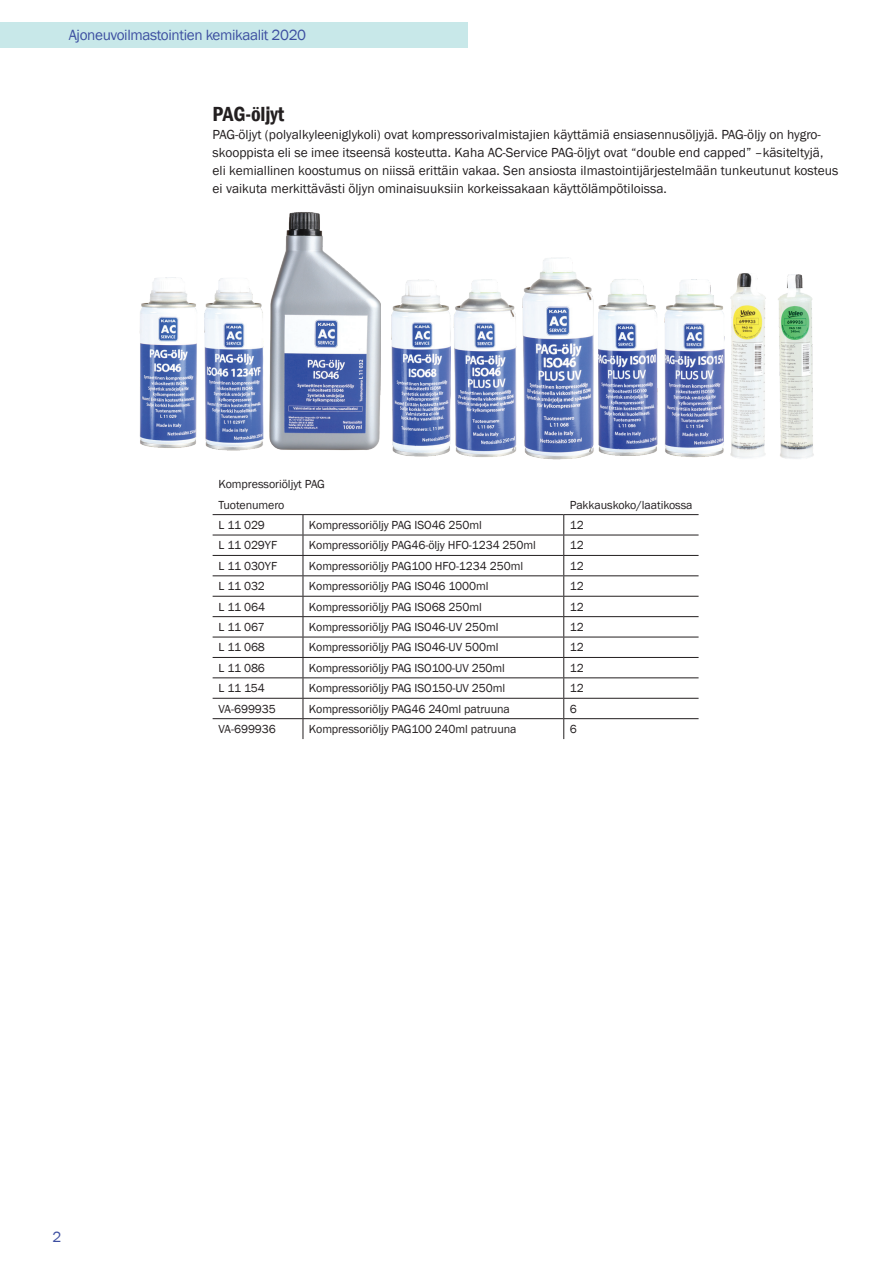
<style>
.page{position:relative;width:893px;height:1263px;background:#fff}
.page>*{position:absolute;margin:0;border:0;box-sizing:border-box;transform-origin:0 0}
.t1{font:600 condensed 21px "Franklin Gothic";letter-spacing:-.005em;color:#231f20}
.t2{font:15.15px "Franklin Gothic";letter-spacing:-.025em;color:#3d4fa1}
.t3{font:13.5px/18px "Franklin Gothic";color:#231f20}
.t4{font:12px/20.4px "Franklin Gothic";letter-spacing:-.005em;color:#231f20}
</style>
<div class="page">
<img style="left:139px;top:277px;width:58px;height:171px">
<img style="left:204px;top:278px;width:44px;height:173px">
<img style="left:248px;top:212px;width:127px;height:239px">
<img style="left:375px;top:279px;width:46px;height:178px">
<img style="left:543px;top:257px;width:51px;height:203px">
<img style="left:598px;top:279px;width:60px;height:177px">
<img style="left:730px;top:273px;width:36px;height:186px">
<img style="left:778px;top:274px;width:36px;height:185px">
<img style="left:421px;top:262px;width:129px;height:198px">
<hr style="left:213px;top:514px;width:90px;height:1px;background:#231f20">
<hr style="left:303px;top:514px;width:261px;height:1px;background:#231f20">
<hr style="left:564px;top:514px;width:135px;height:1px;background:#231f20">
<hr style="left:213px;top:535px;width:90px;height:1px;background:#231f20">
<hr style="left:303px;top:535px;width:261px;height:1px;background:#231f20">
<hr style="left:564px;top:535px;width:135px;height:1px;background:#231f20">
<hr style="left:213px;top:555px;width:90px;height:1px;background:#231f20">
<hr style="left:303px;top:555px;width:261px;height:1px;background:#231f20">
<hr style="left:564px;top:555px;width:135px;height:1px;background:#231f20">
<hr style="left:213px;top:575px;width:90px;height:1px;background:#231f20">
<hr style="left:303px;top:575px;width:261px;height:1px;background:#231f20">
<hr style="left:564px;top:575px;width:135px;height:1px;background:#231f20">
<hr style="left:213px;top:596px;width:90px;height:1px;background:#231f20">
<hr style="left:303px;top:596px;width:261px;height:1px;background:#231f20">
<hr style="left:564px;top:596px;width:135px;height:1px;background:#231f20">
<hr style="left:213px;top:616px;width:90px;height:1px;background:#231f20">
<hr style="left:303px;top:616px;width:261px;height:1px;background:#231f20">
<hr style="left:564px;top:616px;width:135px;height:1px;background:#231f20">
<hr style="left:213px;top:637px;width:90px;height:1px;background:#231f20">
<hr style="left:303px;top:637px;width:261px;height:1px;background:#231f20">
<hr style="left:564px;top:637px;width:135px;height:1px;background:#231f20">
<hr style="left:213px;top:657px;width:90px;height:1px;background:#231f20">
<hr style="left:303px;top:657px;width:261px;height:1px;background:#231f20">
<hr style="left:564px;top:657px;width:135px;height:1px;background:#231f20">
<hr style="left:213px;top:677px;width:90px;height:1px;background:#231f20">
<hr style="left:303px;top:677px;width:261px;height:1px;background:#231f20">
<hr style="left:564px;top:677px;width:135px;height:1px;background:#231f20">
<hr style="left:213px;top:698px;width:90px;height:1px;background:#231f20">
<hr style="left:303px;top:698px;width:261px;height:1px;background:#231f20">
<hr style="left:564px;top:698px;width:135px;height:1px;background:#231f20">
<hr style="left:213px;top:718px;width:90px;height:1px;background:#231f20">
<hr style="left:303px;top:718px;width:261px;height:1px;background:#231f20">
<svg style="left:303px;top:515px;width:1px;height:224px"></svg>
<hr style="left:564px;top:718px;width:135px;height:1px;background:#231f20">
<svg style="left:563px;top:515px;width:1px;height:224px"></svg>
<img style="left:664px;top:279px;width:61px;height:179px">
<div style="left:0;top:22px;width:468px;height:26px;background:#c8e8e9"></div>
<p class="t2" style="left:69px;top:26px;width:239px">Ajoneuvoilmastointien kemikaalit 2020</p>
<h1 class="t1" style="left:213px;top:100px;width:73px">PAG-öljyt</h1>
<p class="t3" style="left:213px;top:126px;width:627px">PAG-öljyt (polyalkyleeniglykoli) ovat kompressorivalmistajien käyttämiä ensiasennusöljyjä. PAG-öljy on hygro&shy;skooppista eli se imee itseensä kosteutta. Kaha AC-Service PAG-öljyt ovat “double end capped” –käsiteltyjä, eli kemiallinen koostumus on niissä erittäin vakaa. Sen ansiosta ilmastointijärjestelmään tunkeutunut kosteus ei vaikuta merkittävästi öljyn ominaisuuksiin korkeissakaan käyttölämpötiloissa.</p>
<p class="t4" style="left:219px;top:474px;width:108px">Kompressoriöljyt PAG<br>Tuotenumero</p>
<p class="t4" style="left:570px;top:495px;width:124px">Pakkauskoko/laatikossa</p>
<p class="t4" style="left:219px;top:515px;width:48px">L 11 029</p>
<p class="t4" style="left:309px;top:515px;width:174px">Kompressoriöljy PAG ISO46 250ml</p>
<p class="t4" style="left:570px;top:515px;width:16px">12</p>
<p class="t4" style="left:219px;top:535px;width:60px">L 11 029YF</p>
<p class="t4" style="left:309px;top:535px;width:229px">Kompressoriöljy PAG46-öljy HFO-1234 250ml</p>
<p class="t4" style="left:570px;top:535px;width:16px">12</p>
<p class="t4" style="left:219px;top:556px;width:60px">L 11 030YF</p>
<p class="t4" style="left:309px;top:556px;width:216px">Kompressoriöljy PAG100 HFO-1234 250ml</p>
<p class="t4" style="left:570px;top:556px;width:16px">12</p>
<p class="t4" style="left:219px;top:576px;width:48px">L 11 032</p>
<p class="t4" style="left:309px;top:576px;width:181px">Kompressoriöljy PAG ISO46 1000ml</p>
<p class="t4" style="left:570px;top:576px;width:16px">12</p>
<p class="t4" style="left:219px;top:597px;width:48px">L 11 064</p>
<p class="t4" style="left:309px;top:597px;width:174px">Kompressoriöljy PAG ISO68 250ml</p>
<p class="t4" style="left:570px;top:597px;width:16px">12</p>
<p class="t4" style="left:219px;top:617px;width:48px">L 11 067</p>
<p class="t4" style="left:309px;top:617px;width:191px">Kompressoriöljy PAG ISO46-UV 250ml</p>
<p class="t4" style="left:570px;top:617px;width:16px">12</p>
<p class="t4" style="left:219px;top:637px;width:48px">L 11 068</p>
<p class="t4" style="left:309px;top:637px;width:191px">Kompressoriöljy PAG ISO46-UV 500ml</p>
<p class="t4" style="left:570px;top:637px;width:16px">12</p>
<p class="t4" style="left:219px;top:658px;width:48px">L 11 086</p>
<p class="t4" style="left:309px;top:658px;width:198px">Kompressoriöljy PAG ISO100-UV 250ml</p>
<p class="t4" style="left:570px;top:658px;width:16px">12</p>
<p class="t4" style="left:219px;top:678px;width:48px">L 11 154</p>
<p class="t4" style="left:309px;top:678px;width:198px">Kompressoriöljy PAG ISO150-UV 250ml</p>
<p class="t4" style="left:570px;top:678px;width:16px">12</p>
<p class="t4" style="left:219px;top:699px;width:59px">VA-699935</p>
<p class="t4" style="left:309px;top:699px;width:202px">Kompressoriöljy PAG46 240ml patruuna</p>
<p class="t4" style="left:570px;top:699px;width:9px">6</p>
<p class="t4" style="left:219px;top:719px;width:59px">VA-699936</p>
<p class="t4" style="left:309px;top:719px;width:209px">Kompressoriöljy PAG100 240ml patruuna</p>
<p class="t4" style="left:570px;top:719px;width:9px">6</p>
<p class="t2" style="left:52px;top:1227px;width:10px">2</p>
</div>
